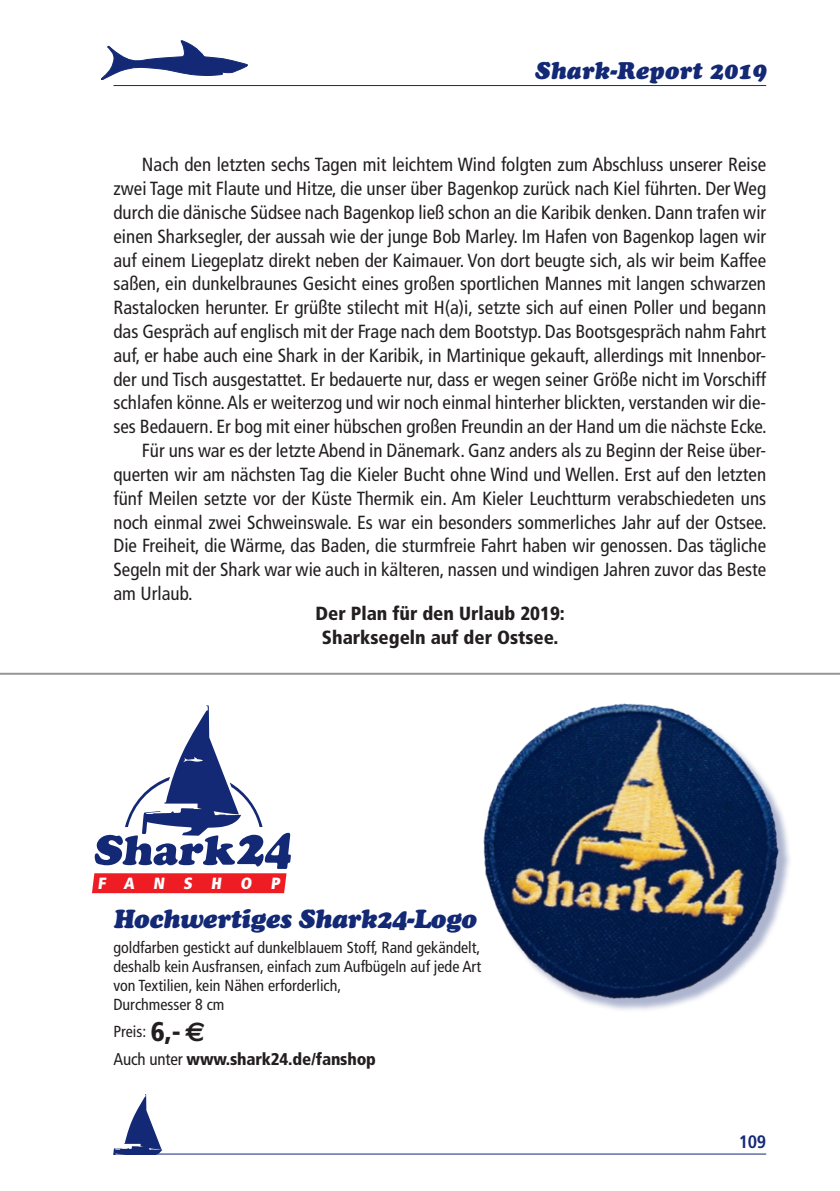
<style>
.page{position:relative;width:840px;height:1191px;background:#fff}
.page>*{position:absolute;margin:0;border:0;box-sizing:border-box;transform-origin:0 0}
.t1{font:italic 26px "Cooper Black Std";letter-spacing:-.02em;color:#142975}
.t2{font:italic 24px "Cooper Black Std";color:#142975}
.t3{font:condensed 19px "Frutiger";color:#231f20}
.t4{font:900 condensed 19px/23.8px "Frutiger";color:#231f20;text-align:center}
.t5{font:700 condensed 18px "Frutiger";color:#142975}
.t6{font:900 condensed 17px "Frutiger";letter-spacing:-.01em;color:#231f20}
.t7{font:900 condensed 16.2px "Frutiger";color:#fff}
.t8{font:condensed 16px/19px "Frutiger";color:#231f20}
.s1{font-weight:900;font-size:27px}
.s2{font-family:"Euro Sans";font-weight:700;font-stretch:normal;font-size:27px}
.s3{font-weight:400}
</style>
<div class="page">
<hr style="left:113px;top:85px;width:652px;height:1px;background:#142975">
<svg style="left:101px;top:40px;width:146px;height:40px"></svg>
<hr style="left:113px;top:1153px;width:652px;height:1px;background:#142975">
<svg style="left:113px;top:1094px;width:49px;height:60px"></svg>
<div style="left:485px;top:705px;width:307px;height:308px;background:#142975;opacity:.35"></div>
<img style="left:483px;top:703px;width:309px;height:303px">
<svg style="left:92px;top:705px;width:199px;height:188px"></svg>
<hr style="left:0;top:673px;width:839px;height:2px;background:#939598">
<p class="t2" style="left:534px;top:56px;width:232px">Shark-Report 2019</p>
<p class="t3" style="left:142px;top:154px;width:625px">Nach den letzten sechs Tagen mit leichtem Wind folgten zum Abschluss unserer Reise</p>
<p class="t3" style="left:113px;top:177px;width:653px">zwei Tage mit Flaute und Hitze, die unser über Bagenkop zurück nach Kiel führten. Der Weg</p>
<p class="t3" style="left:113px;top:201px;width:653px">durch die dänische Südsee nach Bagenkop ließ schon an die Karibik denken. Dann trafen wir</p>
<p class="t3" style="left:113px;top:225px;width:653px">einen Sharksegler, der aussah wie der junge Bob Marley. Im Hafen von Bagenkop lagen wir</p>
<p class="t3" style="left:113px;top:249px;width:653px">auf einem Liegeplatz direkt neben der Kaimauer. Von dort beugte sich, als wir beim Kaffee</p>
<p class="t3" style="left:113px;top:273px;width:653px">saßen, ein dunkelbraunes Gesicht eines großen sportlichen Mannes mit langen schwarzen</p>
<p class="t3" style="left:113px;top:296px;width:653px">Rastalocken herunter. Er grüßte stilecht mit H(a)i, setzte sich auf einen Poller und begann</p>
<p class="t3" style="left:113px;top:320px;width:653px">das Gespräch auf englisch mit der Frage nach dem Bootstyp. Das Bootsgespräch nahm Fahrt</p>
<p class="t3" style="left:113px;top:344px;width:653px">auf, er habe auch eine Shark in der Karibik, in Martinique gekauft, allerdings mit Innenbor-</p>
<p class="t3" style="left:113px;top:368px;width:653px">der und Tisch ausgestattet. Er bedauerte nur, dass er wegen seiner Größe nicht im Vorschiff</p>
<p class="t3" style="left:113px;top:392px;width:653px">schlafen könne. Als er weiterzog und wir noch einmal hinterher blickten, verstanden wir die-</p>
<p class="t3" style="left:113px;top:415px;width:654px">ses Bedauern. Er bog mit einer hübschen großen Freundin an der Hand um die nächste Ecke.</p>
<p class="t3" style="left:142px;top:439px;width:625px">Für uns war es der letzte Abend in Dänemark. Ganz anders als zu Beginn der Reise über-</p>
<p class="t3" style="left:113px;top:463px;width:653px">querten wir am nächsten Tag die Kieler Bucht ohne Wind und Wellen. Erst auf den letzten</p>
<p class="t3" style="left:113px;top:487px;width:654px">fünf Meilen setzte vor der Küste Thermik ein. Am Kieler Leuchtturm verabschiedeten uns</p>
<p class="t3" style="left:113px;top:511px;width:654px">noch einmal zwei Schweinswale. Es war ein besonders sommerliches Jahr auf der Ostsee.</p>
<p class="t3" style="left:113px;top:534px;width:653px">Die Freiheit, die Wärme, das Baden, die sturmfreie Fahrt haben wir genossen. Das tägliche</p>
<p class="t3" style="left:113px;top:558px;width:653px">Segeln mit der Shark war wie auch in kälteren, nassen und windigen Jahren zuvor das Beste</p>
<p class="t3" style="left:113px;top:582px;width:81px">am Urlaub.</p>
<p class="t4" style="left:315px;top:601px;width:251px">Der Plan für den Urlaub 2019:<br>Sharksegeln auf der Ostsee.</p>
<p class="t7" style="left:97px;top:873px;width:186px">FANSHOP</p>
<h1 class="t1" style="left:113px;top:902px;width:365px">Hochwertiges Shark24-Logo</h1>
<p class="t8" style="left:113px;top:937px;width:369px">goldfarben gestickt auf dunkelblauem Stoff, Rand gekändelt, deshalb kein Ausfransen, einfach zum Aufbügeln auf jede Art von Textilien, kein Nähen erforderlich,<br>Durchmesser 8 cm</p>
<p class="t8" style="left:113px;top:1022px;width:94px">Preis: <span class="s1">6,-</span> <span class="s2">E</span></p>
<p class="t6" style="left:113px;top:1048px;width:264px"><span class="s3">Auch unter</span> www.shark24.de/fanshop</p>
<p class="t5" style="left:738px;top:1131px;width:29px">109</p>
</div>
